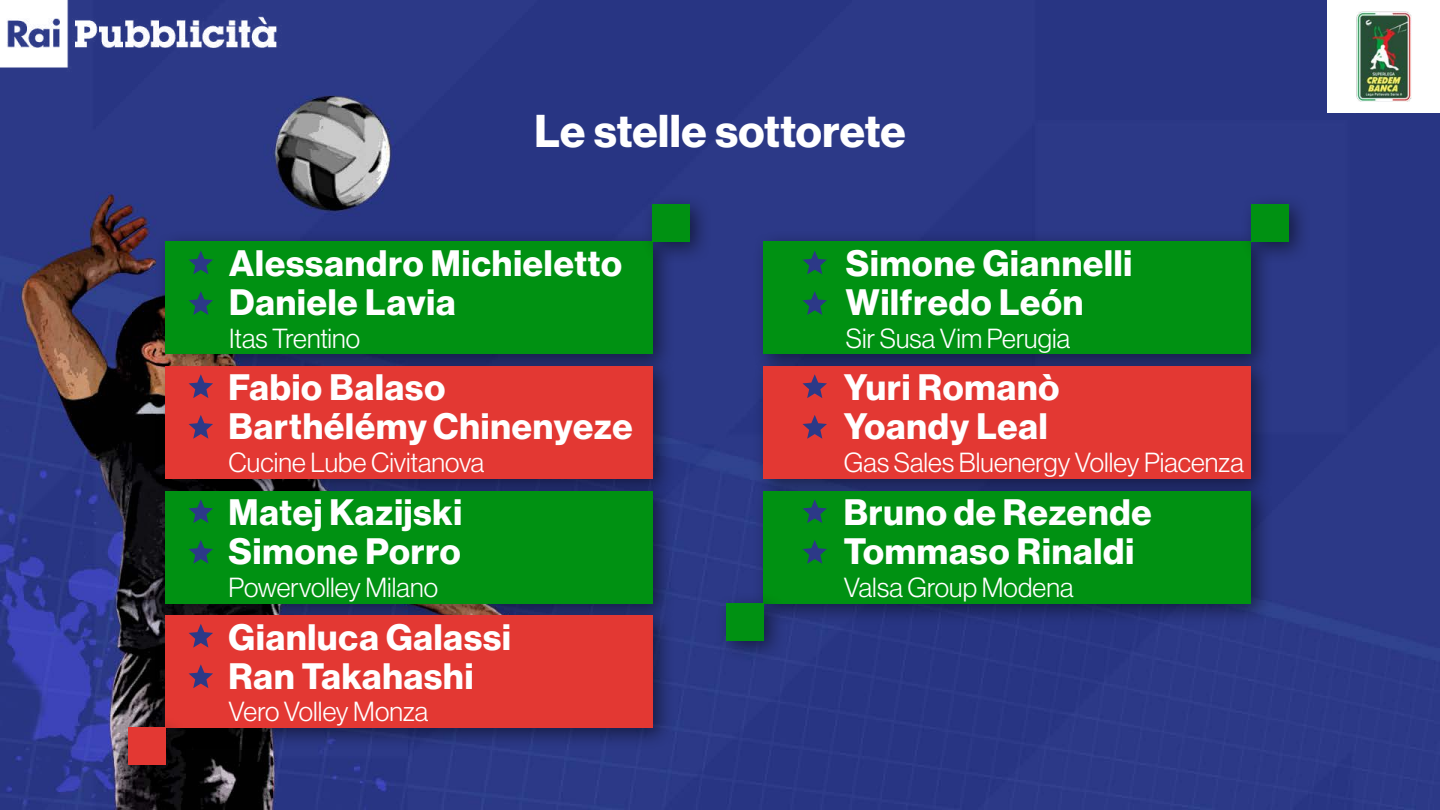
<style>
.page{position:relative;width:1440px;height:810px;background:#fff}
.page>*{position:absolute;margin:0;border:0;box-sizing:border-box;transform-origin:0 0}
.t1{font:45px "N Haas Grotesk DS Pro 75 Bd";letter-spacing:.005em;color:#fff}
.t2{font:36px/39px "N Haas Grotesk DS Pro 75 Bd";letter-spacing:.025em;color:#fff}
.t3{font:27px "N Haas Grotesk DS Pro 45 Lt";letter-spacing:.005em;color:#fff}
</style>
<div class="page">
<img style="left:0;top:0;width:1440px;height:810px">
<div style="left:154px;top:230px;width:521px;height:147px;background:#000;opacity:.5"></div>
<div style="left:166px;top:242px;width:487px;height:112px;background:#009112"></div>
<div style="left:154px;top:355px;width:521px;height:146px;background:#000;opacity:.5"></div>
<div style="left:166px;top:366px;width:487px;height:113px;background:#e33833"></div>
<div style="left:154px;top:480px;width:521px;height:146px;background:#000;opacity:.5"></div>
<div style="left:166px;top:491px;width:487px;height:113px;background:#009112"></div>
<div style="left:154px;top:604px;width:521px;height:146px;background:#000;opacity:.5"></div>
<div style="left:166px;top:616px;width:487px;height:112px;background:#e33833"></div>
<div style="left:752px;top:230px;width:521px;height:147px;background:#000;opacity:.5"></div>
<div style="left:764px;top:242px;width:487px;height:112px;background:#009112"></div>
<div style="left:752px;top:355px;width:521px;height:146px;background:#000;opacity:.5"></div>
<div style="left:764px;top:366px;width:487px;height:113px;background:#e33833"></div>
<div style="left:752px;top:480px;width:521px;height:146px;background:#000;opacity:.5"></div>
<div style="left:764px;top:491px;width:487px;height:113px;background:#009112"></div>
<div style="left:641px;top:193px;width:71px;height:72px;background:#000;opacity:.5"></div>
<div style="left:652px;top:205px;width:38px;height:37px;background:#009112"></div>
<div style="left:1240px;top:193px;width:72px;height:72px;background:#000;opacity:.5"></div>
<div style="left:1252px;top:205px;width:37px;height:37px;background:#009112"></div>
<div style="left:117px;top:716px;width:71px;height:71px;background:#000;opacity:.5"></div>
<div style="left:128px;top:728px;width:38px;height:37px;background:#e33833"></div>
<div style="left:715px;top:592px;width:72px;height:71px;background:#000;opacity:.5"></div>
<div style="left:727px;top:603px;width:37px;height:37px;background:#009112"></div>
<svg style="left:189px;top:251px;width:24px;height:23px"></svg>
<svg style="left:189px;top:291px;width:24px;height:24px"></svg>
<svg style="left:802px;top:251px;width:25px;height:23px"></svg>
<svg style="left:802px;top:291px;width:25px;height:24px"></svg>
<svg style="left:189px;top:374px;width:24px;height:24px"></svg>
<svg style="left:189px;top:415px;width:24px;height:24px"></svg>
<svg style="left:189px;top:499px;width:24px;height:24px"></svg>
<svg style="left:189px;top:540px;width:24px;height:24px"></svg>
<svg style="left:189px;top:624px;width:24px;height:24px"></svg>
<svg style="left:189px;top:664px;width:24px;height:24px"></svg>
<svg style="left:802px;top:374px;width:25px;height:24px"></svg>
<svg style="left:802px;top:415px;width:25px;height:24px"></svg>
<svg style="left:802px;top:499px;width:25px;height:24px"></svg>
<svg style="left:802px;top:540px;width:25px;height:24px"></svg>
<div style="left:1328px;top:0;width:112px;height:112px;background:#fff"></div>
<img style="left:1356px;top:11px;width:55px;height:90px">
<p class="t1" style="left:534px;top:105px;width:373px">Le stelle sottorete</p>
<p class="t2" style="left:229px;top:245px;width:394px">Alessandro Michieletto<br>Daniele Lavia</p>
<p class="t3" style="left:229px;top:323px;width:132px">Itas Trentino</p>
<p class="t2" style="left:229px;top:369px;width:405px">Fabio Balaso<br>Barthélémy Chinenyeze</p>
<p class="t3" style="left:229px;top:447px;width:257px">Cucine Lube Civitanova</p>
<p class="t2" style="left:229px;top:494px;width:235px">Matej Kazijski<br>Simone Porro</p>
<p class="t3" style="left:229px;top:572px;width:211px">Powervolley Milano</p>
<p class="t2" style="left:229px;top:618px;width:284px">Gianluca Galassi<br>Ran Takahashi</p>
<p class="t3" style="left:229px;top:697px;width:201px">Vero Volley Monza</p>
<p class="t2" style="left:846px;top:245px;width:288px">Simone Giannelli<br>Wilfredo León</p>
<p class="t3" style="left:846px;top:323px;width:226px">Sir Susa Vim Perugia</p>
<p class="t2" style="left:844px;top:369px;width:217px">Yuri Romanò<br>Yoandy Leal</p>
<p class="t3" style="left:844px;top:447px;width:402px">Gas Sales Bluenergy Volley Piacenza</p>
<p class="t2" style="left:844px;top:494px;width:309px">Bruno de Rezende<br>Tommaso Rinaldi</p>
<p class="t3" style="left:844px;top:572px;width:231px">Valsa Group Modena</p>
</div>
